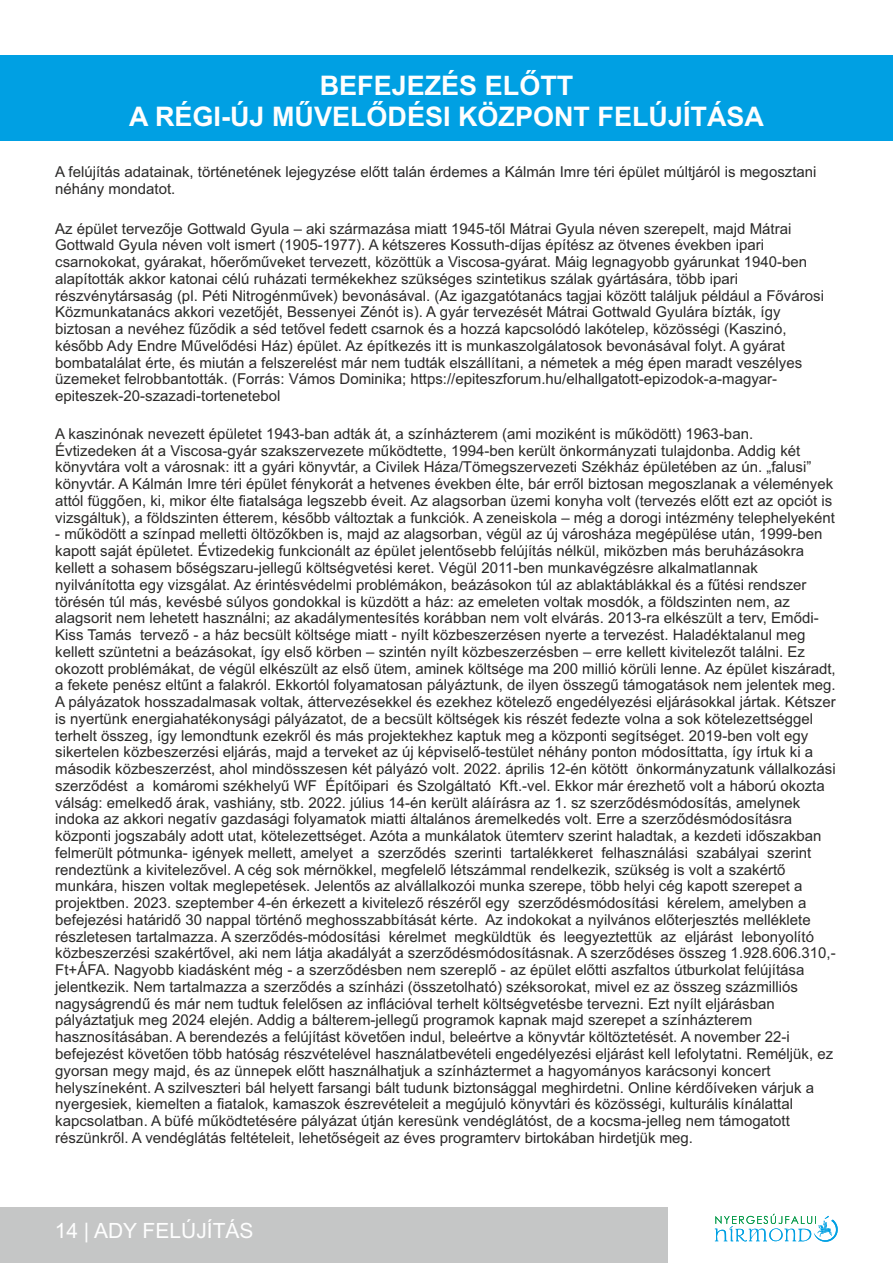
<style>
.page{position:relative;width:893px;height:1263px;background:#fff}
.page>*{position:absolute;margin:0;border:0;box-sizing:border-box;transform-origin:0 0}
.t1{font:700 27px/30.2px "Arial";color:#fefefe;text-align:center}
.t2{font:21px "Arial";color:#fefefe}
.t3{font:15px/16.8px "Arial";color:#2b2a29}
</style>
<div class="page">
<div style="left:0;top:1208px;width:668px;height:55px;background:#c5c6c6"></div>
<svg style="left:715px;top:1214px;width:123px;height:28px"></svg>
<div style="left:0;top:55px;width:893px;height:85px;background:#00a0e3"></div>
<h1 class="t1" style="left:129px;top:73px;width:637px">BEFEJEZÉS ELŐTT<br>A RÉGI-ÚJ MŰVELŐDÉSI KÖZPONT FELÚJÍTÁSA</h1>
<p class="t3" style="left:55px;top:164px;width:763px">A felújítás adatainak, történetének lejegyzése előtt talán érdemes a Kálmán Imre téri épület múltjáról is megosztani néhány mondatot.</p>
<p class="t3" style="left:55px;top:221px;width:770px">Az épület tervezője Gottwald Gyula – aki származása miatt 1945-től Mátrai Gyula néven szerepelt, majd Mátrai Gottwald Gyula néven volt ismert (1905-1977). A kétszeres Kossuth-díjas építész az ötvenes években ipari csarnokokat, gyárakat, hőerőműveket tervezett, közöttük a Viscosa-gyárat. Máig legnagyobb gyárunkat 1940-ben alapították akkor katonai célú ruházati termékekhez szükséges szintetikus szálak gyártására, több ipari részvénytársaság (pl. Péti Nitrogénművek) bevonásával. (Az igazgatótanács tagjai között találjuk például a Fővárosi Közmunkatanács akkori vezetőjét, Bessenyei Zénót is). A gyár tervezését Mátrai Gottwald Gyulára bízták, így biztosan a nevéhez fűződik a séd tetővel fedett csarnok és a hozzá kapcsolódó lakótelep, közösségi (Kaszinó, később Ady Endre Művelődési Ház) épület. Az építkezés itt is munkaszolgálatosok bevonásával folyt. A gyárat bombatalálat érte, és miután a felszerelést már nem tudták elszállítani, a németek a még épen maradt veszélyes üzemeket felrobbantották. (Forrás: Vámos Dominika; https://epiteszforum.hu/elhallgatott-epizodok-a-magyar&shy;epiteszek-20-szazadi-tortenetebol</p>
<p class="t3" style="left:55px;top:427px;width:781px">A kaszinónak nevezett épületet 1943-ban adták át, a színházterem (ami moziként is működött) 1963-ban.<br>Évtizedeken át a Viscosa-gyár szakszervezete működtette, 1994-ben került önkormányzati tulajdonba. Addig két könyvtára volt a városnak: itt a gyári könyvtár, a Civilek Háza/Tömegszervezeti Székház épületében az ún. „falusi” könyvtár. A Kálmán Imre téri épület fénykorát a hetvenes években élte, bár erről biztosan megoszlanak a vélemények attól függően, ki, mikor élte fiatalsága legszebb éveit. Az alagsorban üzemi konyha volt (tervezés előtt ezt az opciót is vizsgáltuk), a földszinten étterem, később változtak a funkciók. A zeneiskola – még a dorogi intézmény telephelyeként</p>
<p class="t3" style="left:55px;top:527px;width:782px">- működött a színpad melletti öltözőkben is, majd az alagsorban, végül az új városháza megépülése után, 1999-ben kapott saját épületet. Évtizedekig funkcionált az épület jelentősebb felújítás nélkül, miközben más beruházásokra kellett a sohasem bőségszaru-jellegű költségvetési keret. Végül 2011-ben munkavégzésre alkalmatlannak nyilvánította egy vizsgálat. Az érintésvédelmi problémákon, beázásokon túl az ablaktáblákkal és a fűtési rendszer törésén túl más, kevésbé súlyos gondokkal is küzdött a ház: az emeleten voltak mosdók, a földszinten nem, az alagsorit nem lehetett használni; az akadálymentesítés korábban nem volt elvárás. 2013-ra elkészült a terv, Emődi-Kiss Tamás tervező - a ház becsült költsége miatt - nyílt közbeszerzésen nyerte a tervezést. Haladéktalanul meg kellett szüntetni a beázásokat, így első körben – szintén nyílt közbeszerzésben – erre kellett kivitelezőt találni. Ez okozott problémákat, de végül elkészült az első ütem, aminek költsége ma 200 millió körüli lenne. Az épület kiszáradt, a fekete penész eltűnt a falakról. Ekkortól folyamatosan pályáztunk, de ilyen összegű támogatások nem jelentek meg.<br>A pályázatok hosszadalmasak voltak, áttervezésekkel és ezekhez kötelező engedélyezési eljárásokkal jártak. Kétszer is nyertünk energiahatékonysági pályázatot, de a becsült költségek kis részét fedezte volna a sok kötelezettséggel terhelt összeg, így lemondtunk ezekről és más projektekhez kaptuk meg a központi segítséget. 2019-ben volt egy sikertelen közbeszerzési eljárás, majd a terveket az új képviselő-testület néhány ponton módosíttatta, így írtuk ki a második közbeszerzést, ahol mindösszesen két pályázó volt. 2022. április 12-én kötött önkormányzatunk vállalkozási szerződést a komáromi székhelyű WF Építőipari és Szolgáltató Kft.-vel. Ekkor már érezhető volt a háború okozta válság: emelkedő árak, vashiány, stb. 2022. július 14-én került aláírásra az 1. sz szerződésmódosítás, amelynek indoka az akkori negatív gazdasági folyamatok miatti általános áremelkedés volt. Erre a szerződésmódosításra központi jogszabály adott utat, kötelezettséget. Azóta a munkálatok ütemterv szerint haladtak, a kezdeti időszakban felmerült pótmunka- igények mellett, amelyet a szerződés szerinti tartalékkeret felhasználási szabályai szerint rendeztünk a kivitelezővel. A cég sok mérnökkel, megfelelő létszámmal rendelkezik, szükség is volt a szakértő munkára, hiszen voltak meglepetések. Jelentős az alvállalkozói munka szerepe, több helyi cég kapott szerepet a projektben. 2023. szeptember 4-én érkezett a kivitelező részéről egy szerződésmódosítási kérelem, amelyben a befejezési határidő 30 nappal történő meghosszabbítását kérte. Az indokokat a nyilvános előterjesztés melléklete részletesen tartalmazza. A szerződés-módosítási kérelmet megküldtük és leegyeztettük az eljárást lebonyolító közbeszerzési szakértővel, aki nem látja akadályát a szerződésmódosításnak. A szerződéses összeg 1.928.606.310,- Ft+ÁFA. Nagyobb kiadásként még - a szerződésben nem szereplő - az épület előtti aszfaltos útburkolat felújítása jelentkezik. Nem tartalmazza a szerződés a színházi (összetolható) széksorokat, mivel ez az összeg százmilliós nagyságrendű és már nem tudtuk felelősen az inflációval terhelt költségvetésbe tervezni. Ezt nyílt eljárásban pályáztatjuk meg 2024 elején. Addig a bálterem-jellegű programok kapnak majd szerepet a színházterem hasznosításában. A berendezés a felújítást követően indul, beleértve a könyvtár költöztetését. A november 22-i befejezést követően több hatóság részvételével használatbevételi engedélyezési eljárást kell lefolytatni. Reméljük, ez gyorsan megy majd, és az ünnepek előtt használhatjuk a színháztermet a hagyományos karácsonyi koncert helyszíneként. A szilveszteri bál helyett farsangi bált tudunk biztonsággal meghirdetni. Online kérdőíveken várjuk a nyergesiek, kiemelten a fiatalok, kamaszok észrevételeit a megújuló könyvtári és közösségi, kulturális kínálattal kapcsolatban. A büfé működtetésére pályázat útján keresünk vendéglátóst, de a kocsma-jelleg nem támogatott részünkről. A vendéglátás feltételeit, lehetőségeit az éves programterv birtokában hirdetjük meg.</p>
<h2 class="t2" style="left:55px;top:1223px;width:200px">14 | ADY FELÚJÍTÁS</h2>
</div>
